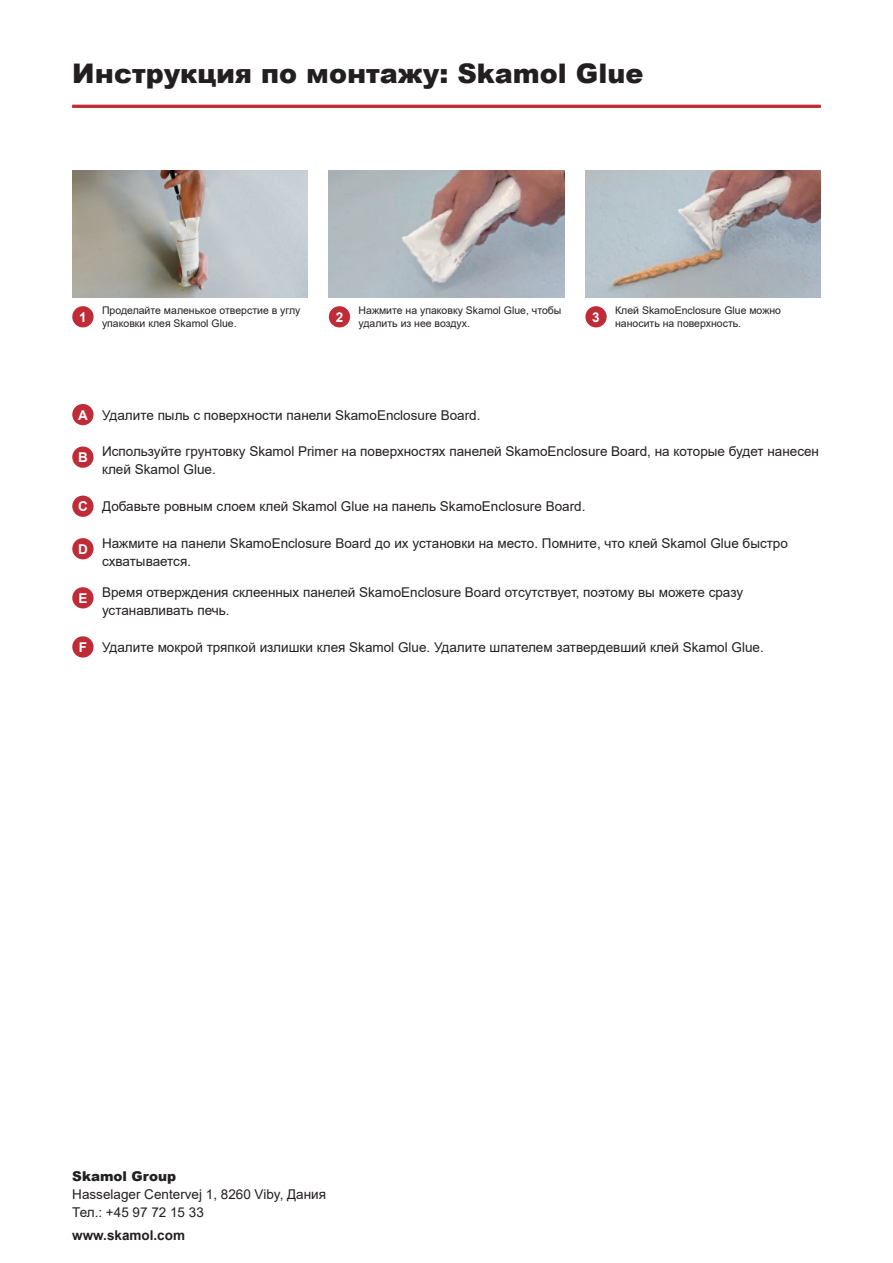
<style>
.page{position:relative;width:893px;height:1263px;background:#fff}
.page>*{position:absolute;margin:0;border:0;box-sizing:border-box;transform-origin:0 0}
.t1{font:900 27px "Arial";color:#231f20}
.t2{font:13.5px/18px "Arial";color:#231f20}
.t3{font:700 13.5px "Arial";color:#231f20}
.t4{font:900 13.5px "Arial";color:#231f20}
.t5{font:700 13.5px "Arial";color:#fff}
.t6{font:10.5px/13.5px "Arial";color:#231f20}
</style>
<div class="page">
<hr style="left:72px;top:105px;width:749px;height:3px;background:#bf2b37">
<img style="left:329px;top:170px;width:235px;height:128px">
<img style="left:585px;top:170px;width:236px;height:128px">
<div style="left:72px;top:306px;width:22px;height:21px;background:#bf2b37;border-radius:50%"></div>
<div style="left:329px;top:306px;width:21px;height:21px;background:#bf2b37;border-radius:50%"></div>
<div style="left:585px;top:306px;width:22px;height:21px;background:#bf2b37;border-radius:50%"></div>
<div style="left:72px;top:404px;width:22px;height:21px;background:#bf2b37;border-radius:50%"></div>
<div style="left:72px;top:446px;width:22px;height:22px;background:#bf2b37;border-radius:50%"></div>
<div style="left:72px;top:587px;width:22px;height:21px;background:#bf2b37;border-radius:50%"></div>
<div style="left:72px;top:636px;width:22px;height:22px;background:#bf2b37;border-radius:50%"></div>
<div style="left:72px;top:496px;width:22px;height:21px;background:#bf2b37;border-radius:50%"></div>
<div style="left:72px;top:538px;width:22px;height:21px;background:#bf2b37;border-radius:50%"></div>
<img style="left:72px;top:170px;width:236px;height:128px">
<h1 class="t1" style="left:72px;top:54px;width:573px">Инструкция по монтажу: Skamol Glue</h1>
<p class="t6" style="left:102px;top:303px;width:200px">Проделайте маленькое отверстие в углу упаковки клея Skamol Glue.</p>
<p class="t6" style="left:359px;top:303px;width:204px">Нажмите на упаковку Skamol Glue, чтобы удалить из нее воздух.</p>
<p class="t6" style="left:615px;top:303px;width:167px">Клей SkamoEnclosure Glue можно наносить на поверхность.</p>
<p class="t5" style="left:79px;top:307px;width:9px">1</p>
<p class="t5" style="left:336px;top:307px;width:9px">2</p>
<p class="t5" style="left:592px;top:307px;width:9px">3</p>
<p class="t5" style="left:78px;top:405px;width:11px">A</p>
<p class="t5" style="left:78px;top:448px;width:11px">B</p>
<p class="t5" style="left:78px;top:497px;width:11px">C</p>
<p class="t5" style="left:78px;top:539px;width:11px">D</p>
<p class="t5" style="left:78px;top:588px;width:11px">E</p>
<p class="t5" style="left:79px;top:638px;width:10px">F</p>
<p class="t2" style="left:102px;top:406px;width:380px">Удалите пыль с поверхности панели SkamoEnclosure Board.</p>
<p class="t2" style="left:102px;top:442px;width:718px">Используйте грунтовку Skamol Primer на поверхностях панелей SkamoEnclosure Board, на которые будет нанесен клей Skamol Glue.</p>
<p class="t2" style="left:102px;top:497px;width:485px">Добавьте ровным слоем клей Skamol Glue на панель SkamoEnclosure Board.</p>
<p class="t2" style="left:102px;top:534px;width:687px">Нажмите на панели SkamoEnclosure Board до их установки на место. Помните, что клей Skamol Glue быстро схватывается.</p>
<p class="t2" style="left:102px;top:583px;width:643px">Время отверждения склеенных панелей SkamoEnclosure Board отсутствует, поэтому вы можете сразу устанавливать печь.</p>
<p class="t2" style="left:102px;top:638px;width:663px">Удалите мокрой тряпкой излишки клея Skamol Glue. Удалите шпателем затвердевший клей Skamol Glue.</p>
<p class="t4" style="left:72px;top:1166px;width:105px">Skamol Group</p>
<p class="t2" style="left:72px;top:1185px;width:255px">Hasselager Centervej 1, 8260 Viby, Дания<br>Тел.: +45 97 72 15 33</p>
<p class="t3" style="left:72px;top:1225px;width:114px">www.skamol.com</p>
</div>
